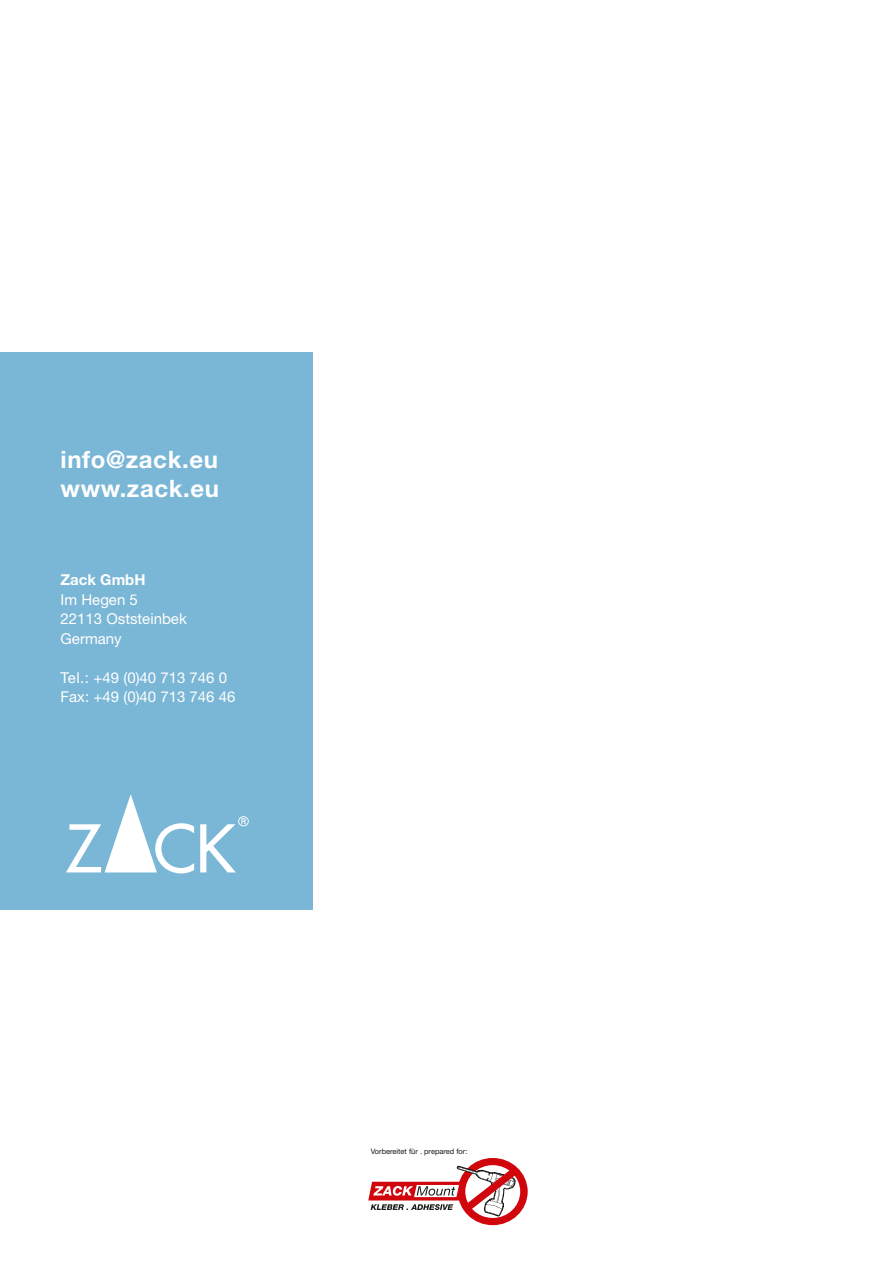
<style>
.page{position:relative;width:893px;height:1263px;background:#fff}
.page>*{position:absolute;margin:0;border:0;box-sizing:border-box;transform-origin:0 0}
.t1{font:700 24px/28.5px "Helvetica Neue";letter-spacing:.025em;color:#fff}
.t2{font:15px/19.5px "Helvetica Neue";color:#fff}
.t3{font:700 15px "Helvetica Neue";color:#fff}
.t4{font:7.5px "Helvetica Neue";color:#1a1a18}
</style>
<div class="page">
<div style="left:0;top:352px;width:312px;height:558px;background:#7ab6d5"></div>
<svg style="left:66px;top:794px;width:128px;height:79px"></svg>
<svg style="left:200px;top:816px;width:49px;height:56px"></svg>
<svg style="left:368px;top:1158px;width:160px;height:68px"></svg>
<h1 class="t1" style="left:61px;top:445px;width:160px">info@zack.eu www.zack.eu</h1>
<p class="t3" style="left:61px;top:570px;width:86px">Zack GmbH</p>
<p class="t2" style="left:61px;top:589px;width:128px">Im Hegen 5<br>22113 Oststeinbek<br>Germany</p>
<p class="t2" style="left:61px;top:667px;width:176px">Tel.: +49 (0)40 713 746 0<br>Fax: +49 (0)40 713 746 46</p>
<p class="t4" style="left:371px;top:1147px;width:98px">Vorbereitet für . prepared for:</p>
</div>
